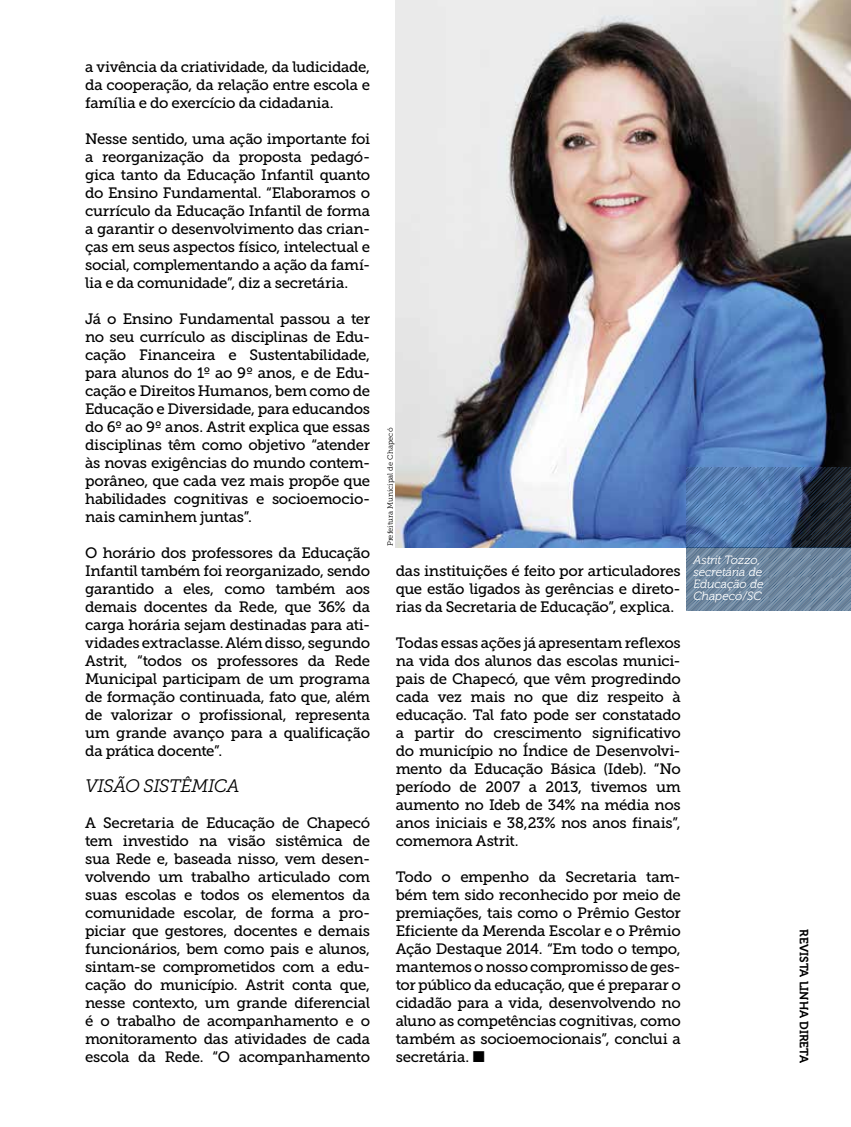
<style>
.page{position:relative;width:851px;height:1127px;background:#fff}
.page>*{position:absolute;margin:0;border:0;box-sizing:border-box;transform-origin:0 0}
.t1{font:italic 18px "Museo Slab 300";letter-spacing:-.025em;color:#000}
.t2{font:15px/18px "Museo Slab 500";letter-spacing:-.02em;color:#000;text-align:justify}
.t3{font:italic 12px/12px "Museo 300";color:#fff}
.t4{font:12px "Museo 700";color:#000}
.t5{font:7.5px "Museo Slab 300";color:#000}
</style>
<div class="page">
<img style="left:395px;top:0;width:455px;height:547px">
<img style="left:686px;top:468px;width:164px;height:143px">
<p class="t2" style="left:85px;top:58px;width:286px">a vivência da criatividade, da ludicidade, da cooperação, da relação entre escola e família e do exercício da cidadania.</p>
<p class="t2" style="left:85px;top:130px;width:286px">Nesse sentido, uma ação importante foi a reorganização da proposta pedagó&shy;gica tanto da Educação Infantil quanto do Ensino Fundamental. “Elaboramos o currículo da Educação Infantil de forma a garantir o desenvolvimento das crian&shy;ças em seus aspectos físico, intelectual e social, complementando a ação da famí&shy;lia e da comunidade”, diz a secretária.</p>
<p class="t2" style="left:85px;top:310px;width:286px">Já o Ensino Fundamental passou a ter no seu currículo as disciplinas de Edu&shy;cação Financeira e Sustentabilidade, para alunos do 1º ao 9º anos, e de Edu&shy;cação e Direitos Humanos, bem como de Educação e Diversidade, para educandos do 6º ao 9º anos. Astrit explica que essas disciplinas têm como objetivo “atender às novas exigências do mundo contem&shy;porâneo, que cada vez mais propõe que habilidades cognitivas e socioemocio&shy;nais caminhem juntas”.</p>
<p class="t2" style="left:85px;top:544px;width:286px">O horário dos professores da Educação Infantil também foi reorganizado, sendo garantido a eles, como também aos demais docentes da Rede, que 36% da carga horária sejam destinadas para ati&shy;vidades extraclasse. Além disso, segundo Astrit, “todos os professores da Rede Municipal participam de um programa de formação continuada, fato que, além de valorizar o profissional, representa um grande avanço para a qualificação da prática docente”.</p>
<p class="t1" style="left:85px;top:776px;width:156px">VISÃO SISTÊMICA</p>
<p class="t2" style="left:85px;top:814px;width:286px">A Secretaria de Educação de Chapecó tem investido na visão sistêmica de sua Rede e, baseada nisso, vem desen&shy;volvendo um trabalho articulado com suas escolas e todos os elementos da comunidade escolar, de forma a pro&shy;piciar que gestores, docentes e demais funcionários, bem como pais e alunos, sintam-se comprometidos com a edu&shy;cação do município. Astrit conta que, nesse contexto, um grande diferencial é o trabalho de acompanhamento e o monitoramento das atividades de cada escola da Rede. “O acompanhamento</p>
<p class="t5" style="left:386px;top:546px;width:120px;rotate:-90deg">Prefeitura Municipal de Chapecó</p>
<p class="t2" style="left:395px;top:562px;width:286px">das instituições é feito por articuladores que estão ligados às gerências e direto&shy;rias da Secretaria de Educação”, explica.</p>
<p class="t2" style="left:395px;top:634px;width:286px">Todas essas ações já apresentam reflexos na vida dos alunos das escolas munici&shy;pais de Chapecó, que vêm progredindo cada vez mais no que diz respeito à educação. Tal fato pode ser constatado a partir do crescimento significativo do município no Índice de Desenvolvi&shy;mento da Educação Básica (Ideb). “No período de 2007 a 2013, tivemos um aumento no Ideb de 34% na média nos anos iniciais e 38,23% nos anos finais”, comemora Astrit.</p>
<p class="t2" style="left:395px;top:868px;width:286px">Todo o empenho da Secretaria tam&shy;bém tem sido reconhecido por meio de premiações, tais como o Prêmio Gestor Eficiente da Merenda Escolar e o Prêmio Ação Destaque 2014. “Em todo o tempo, mantemos o nosso compromisso de ges&shy;tor público da educação, que é preparar o cidadão para a vida, desenvolvendo no aluno as competências cognitivas, como também as socioemocionais”, conclui a secretária.</p>
<p class="t3" style="left:693px;top:554px;width:71px">Astrit Tozzo, secretária de<br>Educação de<br>Chapecó/SC</p>
<p class="t4" style="left:810px;top:929px;width:135px;rotate:90deg">REVISTA LINHA DIRETA</p>
</div>
